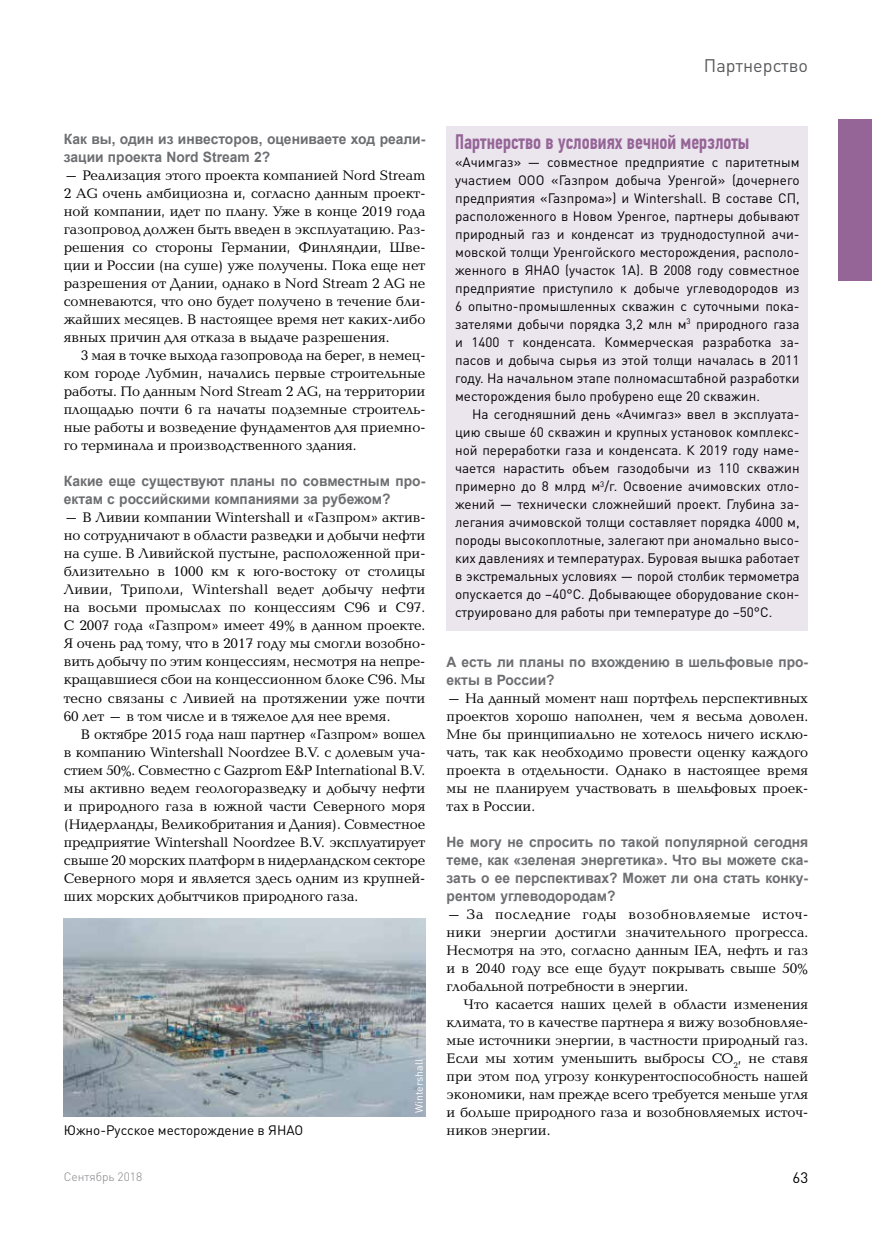
<style>
.page{position:relative;width:872px;height:1234px;background:#fff}
.page>*{position:absolute;margin:0;border:0;box-sizing:border-box;transform-origin:0 0}
.t1{font:500 21px "PF Din Text Comp Pro";color:#956597}
.t2{font:18px "DIN Cyr";color:#58595b}
.t3{font:15px "DIN Cyr";color:#000}
.t4{font:14.25px/18px "Baltica";color:#000;text-align:justify}
.t5{font:700 14.25px/18px "Arial";color:#6d6e71}
.t6{font:13.5px/18px "DIN Cyr";color:#000;text-align:justify}
.t7{font:300 12px "DIN Cyr";color:#808285}
.t8{font:10.5px "DIN Cyr";color:#fff}
</style>
<div class="page">
<div style="left:838px;top:119px;width:34px;height:162px;background:#956597"></div>
<div style="left:447px;top:126px;width:361px;height:504px;background:#ebe5ee"></div>
<img style="left:64px;top:918px;width:361px;height:198px">
<p class="t2" style="left:704px;top:53px;width:106px">Партнерство</p>
<p class="t5" style="left:64px;top:130px;width:363px">Как вы, один из инвесторов, оцениваете ход реали&shy;зации проекта Nord Stream 2?</p>
<p class="t4" style="left:64px;top:167px;width:363px">– Реализация этого проекта компанией Nord Stream 2 AG очень амбициозна и, согласно данным проект&shy;ной компании, идет по плану. Уже в конце 2019 года газопровод должен быть введен в эксплуатацию. Раз&shy;решения со стороны Германии, Финляндии, Шве&shy;ции и России (на суше) уже получены. Пока еще нет разрешения от Дании, однако в Nord Stream 2 AG не сомневаются, что оно будет получено в течение бли&shy;жайших месяцев. В настоящее время нет каких-либо явных причин для отказа в выдаче разрешения.</p>
<p class="t4" style="left:64px;top:347px;width:363px;text-indent:17px">3 мая в точке выхода газопровода на берег, в немец&shy;ком городе Лубмин, начались первые строительные работы. По данным Nord Stream 2 AG, на территории площадью почти 6 га начаты подземные строитель&shy;ные работы и возведение фундаментов для приемно&shy;го терминала и производственного здания.</p>
<p class="t5" style="left:64px;top:472px;width:363px">Какие еще существуют планы по совместным про&shy;ектам с российскими компаниями за рубежом?</p>
<p class="t4" style="left:64px;top:509px;width:363px">– В Ливии компании Wintershall и «Газпром» актив&shy;но сотрудничают в области разведки и добычи нефти на суше. В Ливийской пустыне, расположенной при&shy;близительно в 1000 км к юго-востоку от столицы Ливии, Триполи, Wintershall ведет добычу нефти на восьми промыслах по концессиям C96 и C97.<br>С 2007 года «Газпром» имеет 49% в данном проекте.<br>Я очень рад тому, что в 2017 году мы смогли возобно&shy;вить добычу по этим концессиям, несмотря на непре&shy;кращавшиеся сбои на концессионном блоке C96. Мы тесно связаны с Ливией на протяжении уже почти 60 лет – в том числе и в тяжелое для нее время.</p>
<p class="t4" style="left:64px;top:725px;width:363px;text-indent:17px">В октябре 2015 года наш партнер «Газпром» вошел в компанию Wintershall Noordzee B.V. с долевым уча&shy;стием 50%. Совместно с Gazprom E&amp;P International B.V. мы активно ведем геологоразведку и добычу нефти и природного газа в южной части Северного моря (Нидерланды, Великобритания и Дания). Совместное предприятие Wintershall Noordzee B.V. эксплуатирует свыше 20 морских платформ в нидерландском секторе Северного моря и является здесь одним из крупней&shy;ших морских добытчиков природного газа.</p>
<p class="t8" style="left:412px;top:1112px;width:55px;rotate:-90deg">Wintershall</p>
<h1 class="t1" style="left:455px;top:130px;width:296px">Партнерство в условиях вечной мерзлоты</h1>
<p class="t6" style="left:455px;top:152px;width:346px">«Ачимгаз» — совместное предприятие с паритетным участием ООО «Газпром добыча Уренгой» (дочернего предприятия «Газпрома») и Wintershall. В составе СП, расположенного в Новом Уренгое, партнеры добывают природный газ и конденсат из труднодоступной ачи&shy;мовской толщи Уренгойского месторождения, располо&shy;женного в ЯНАО (участок 1А). В 2008 году совместное предприятие приступило к добыче углеводородов из 6 опытно-промышленных скважин с суточными пока&shy;зателями добычи порядка 3,2 млн м<sup>3</sup> природного газа и 1400 т конденсата. Коммерческая разработка за&shy;пасов и добыча сырья из этой толщи началась в 2011 году. На начальном этапе полномасштабной разработки месторождения было пробурено еще 20 скважин.</p>
<p class="t6" style="left:455px;top:404px;width:346px;text-indent:17px">На сегодняшний день «Ачимгаз» ввел в эксплуата&shy;цию свыше 60 скважин и крупных установок комплекс&shy;ной переработки газа и конденсата. К 2019 году наме&shy;чается нарастить объем газодобычи из 110 скважин примерно до 8 млрд м<sup>3</sup>/г. Освоение ачимовских отло&shy;жений — технически сложнейший проект. Глубина за&shy;легания ачимовской толщи составляет порядка 4000 м, породы высокоплотные, залегают при аномально высо&shy;ких давлениях и температурах. Буровая вышка работает в экстремальных условиях — порой столбик термометра опускается до –40°С. Добывающее оборудование скон&shy;струировано для работы при температуре до –50°С.</p>
<p class="t5" style="left:446px;top:652px;width:363px">А есть ли планы по вхождению в шельфовые про&shy;екты в России?</p>
<p class="t4" style="left:446px;top:689px;width:363px">– На данный момент наш портфель перспективных проектов хорошо наполнен, чем я весьма доволен.<br>Мне бы принципиально не хотелось ничего исклю&shy;чать, так как необходимо провести оценку каждого проекта в отдельности. Однако в настоящее время мы не планируем участвовать в шельфовых проек&shy;тах в России.</p>
<p class="t5" style="left:446px;top:832px;width:363px;text-align:justify">Не могу не спросить по такой популярной сегодня теме, как «зеленая энергетика». Что вы можете ска&shy;зать о ее перспективах? Может ли она стать конку&shy;рентом углеводородам?</p>
<p class="t4" style="left:446px;top:905px;width:363px">– За последние годы возобновляемые источ&shy;ники энергии достигли значительного прогресса.<br>Несмотря на это, согласно данным IEA, нефть и газ и в 2040 году все еще будут покрывать свыше 50% глобальной потребности в энергии.</p>
<p class="t4" style="left:446px;top:995px;width:363px;text-indent:17px">Что касается наших целей в области изменения климата, то в качестве партнера я вижу возобновляе&shy;мые источники энергии, в частности природный газ.<br>Если мы хотим уменьшить выбросы CO<sub>2</sub>, не ставя при этом под угрозу конкурентоспособность нашей экономики, нам прежде всего требуется меньше угля и больше природного газа и возобновляемых источ-</p>
<p class="t6" style="left:64px;top:1120px;width:241px">Южно-Русское месторождение в ЯНАО</p>
<p class="t4" style="left:446px;top:1121px;width:105px">ников энергии.</p>
<p class="t7" style="left:64px;top:1167px;width:80px">Сентябрь 2018</p>
<p class="t3" style="left:792px;top:1167px;width:17px">63</p>
</div>
